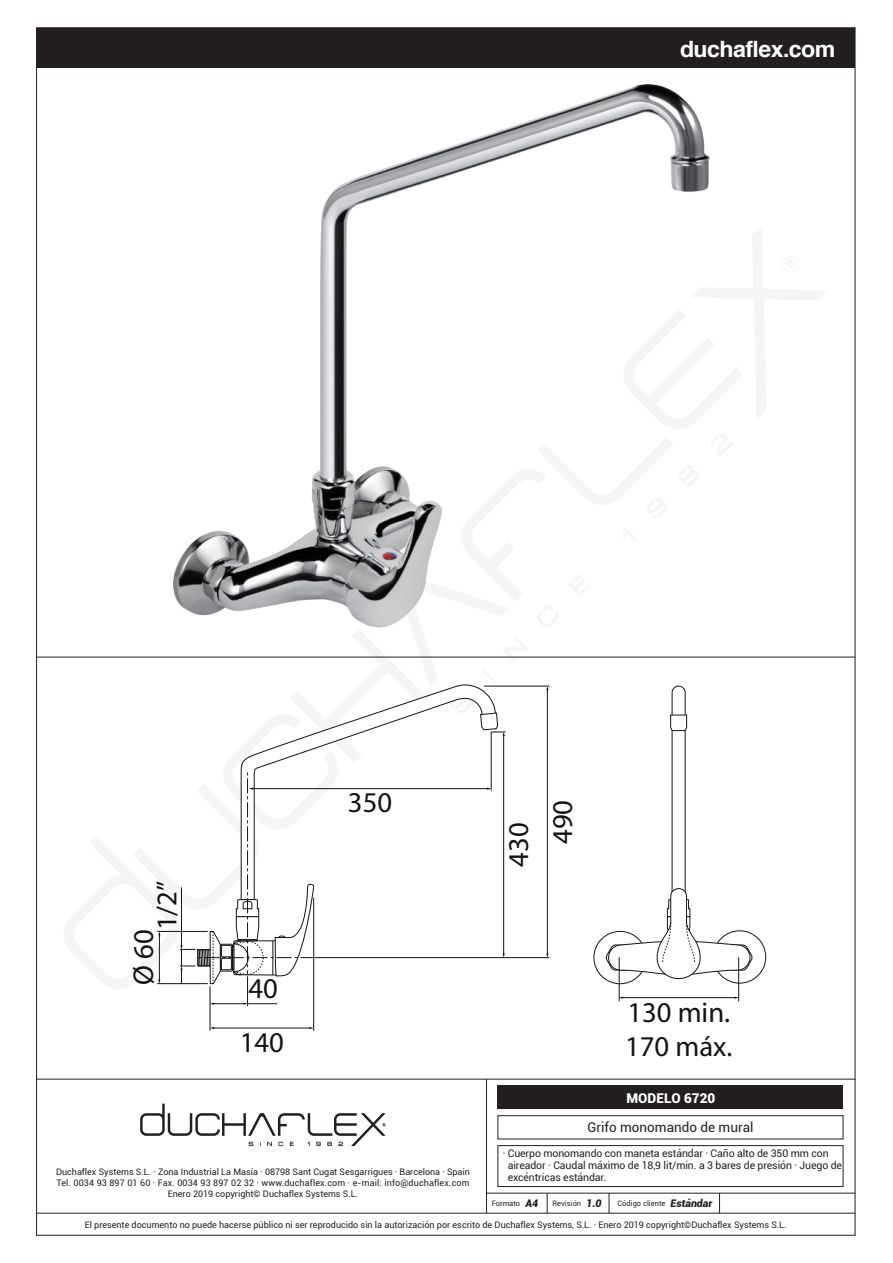
<style>
.page{position:relative;width:893px;height:1263px;background:#fff}
.page>*{position:absolute;margin:0;border:0;box-sizing:border-box;transform-origin:0 0}
.t1{font:28.8px/34.5px "Myriad Pro";color:#121312}
.t2{font:700 22.5px "Helvetica";letter-spacing:-.025em;color:#fff}
.t3{font:13.5px "Roboto";color:#231f20}
.t4{font:900 13.5px "Roboto";color:#fff}
.t5{font:10.5px/12px "Roboto";letter-spacing:-.01em;color:#231f20}
.t6{font:9px/10.8px "Roboto";color:#231f20;text-align:center}
.t7{font:7.5px "Roboto";color:#231f20}
.s1{font-weight:900;font-style:italic;font-size:10.5px}
</style>
<div class="page">
<hr style="left:37px;top:1079px;width:818px;height:1px;background:#231f20">
<hr style="left:486px;top:1193px;width:369px;height:1px;background:#231f20">
<hr style="left:37px;top:1213px;width:818px;height:1px;background:#231f20">
<hr style="left:37px;top:657px;width:818px;height:1px;background:#231f20">
<hr style="left:486px;top:1079px;width:1px;height:134px;background:#231f20">
<svg style="left:547px;top:1193px;width:1px;height:20px"></svg>
<svg style="left:609px;top:1193px;width:1px;height:20px"></svg>
<svg style="left:719px;top:1193px;width:1px;height:20px"></svg>
<div style="left:37px;top:28px;width:818px;height:40px;background:#231f20"></div>
<div style="left:498px;top:1086px;width:345px;height:23px;background:#231f20"></div>
<div style="left:497px;top:1115px;width:346px;height:24px;border:1px solid #231f20"></div>
<div style="left:497px;top:1145px;width:346px;height:42px;border:1px solid #231f20"></div>
<hr style="left:213px;top:1028px;width:97px;height:1px;background:#121312">
<hr style="left:313px;top:898px;width:1px;height:133px;background:#121312">
<hr style="left:210px;top:986px;width:1px;height:45px;background:#121312">
<hr style="left:247px;top:976px;width:1px;height:30px;background:#121312">
<svg style="left:61px;top:656px;width:766px;height:349px"></svg>
<hr style="left:738px;top:957px;width:1px;height:44px;background:#121312">
<img style="left:173px;top:85px;width:537px;height:543px">
<svg style="left:140px;top:1103px;width:246px;height:43px"></svg>
<h2 class="t2" style="left:680px;top:30px;width:157px">duchaflex.com</h2>
<h1 class="t1" style="left:149px;top:930px;width:51px;rotate:-90deg">1/2”</h1>
<h1 class="t1" style="left:126px;top:984px;width:57px;rotate:-90deg">Ø 60</h1>
<h1 class="t1" style="left:248px;top:971px;width:31px">40</h1>
<h1 class="t1" style="left:240px;top:1024px;width:46px">140</h1>
<h1 class="t1" style="left:348px;top:785px;width:46px">350</h1>
<p class="t6" style="left:56px;top:1166px;width:415px">Duchaflex Systems S.L. · Zona Industrial La Masía · 08798 Sant Cugat Sesgarrigues · Barcelona · Spain<br>Tel. 0034 93 897 01 60 · Fax. 0034 93 897 02 32 · www.duchaflex.com · e-mail: info@duchaflex.com<br>Enero 2019 copyright© Duchaflex Systems S.L.</p>
<h1 class="t1" style="left:501px;top:867px;width:46px;rotate:-90deg">430</h1>
<h1 class="t1" style="left:545px;top:844px;width:46px;rotate:-90deg">490</h1>
<h1 class="t1" style="left:625px;top:994px;width:109px">130 min.<br>170 máx.</h1>
<h3 class="t4" style="left:627px;top:1089px;width:90px">MODELO 6720</h3>
<h3 class="t3" style="left:587px;top:1118px;width:168px">Grifo monomando de mural</h3>
<p class="t5" style="left:508px;top:1147px;width:336px;text-indent:-5px">· Cuerpo monomando con maneta estándar · Caño alto de 350 mm con aireador · Caudal máximo de 18,9 lit/min. a 3 bares de presión · Juego de excéntricas estándar.</p>
<p class="t7" style="left:492px;top:1198px;width:48px">Formato <span class="s1">A4</span></p>
<p class="t7" style="left:553px;top:1198px;width:51px">Revisión <span class="s1">1.0</span></p>
<p class="t7" style="left:618px;top:1198px;width:96px">Código cliente <span class="s1">Estándar</span></p>
<p class="t6" style="left:85px;top:1219px;width:703px">El presente documento no puede hacerse público ni ser reproducido sin la autorización por escrito de Duchaflex Systems, S.L. · Enero 2019 copyright©Duchaflex Systems S.L.</p>
</div>
